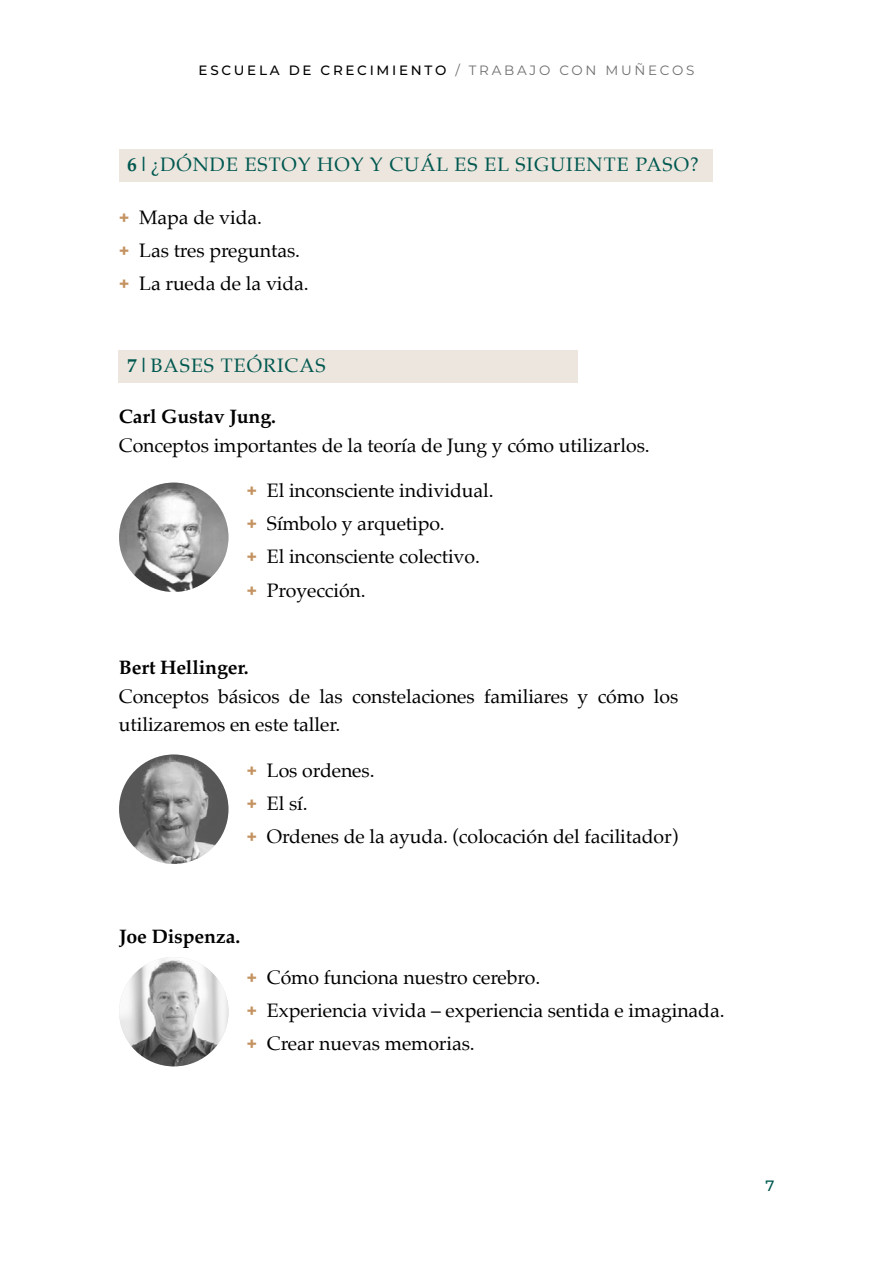
<style>
.page{position:relative;width:893px;height:1263px;background:#fff}
.page>*{position:absolute;margin:0;border:0;box-sizing:border-box;transform-origin:0 0}
.t1{font:19.5px/33px "Palatino";letter-spacing:-.005em;color:#000}
.t2{font:19.5px "Palatino";letter-spacing:.05em;color:#005850}
.t3{font:700 19.5px "Palatino";letter-spacing:-.005em;color:#000}
.t4{font:500 15px "Montserrat";color:#005850}
.t5{font:500 13.5px "Montserrat";letter-spacing:.2em;color:#000}
.s1{font-weight:400;color:#706f6f}
.s2{font-weight:700}
.s3{font-family:"Montserrat";font-weight:700;font-size:18px;color:#c49361}
</style>
<div class="page">
<div style="left:119px;top:350px;width:459px;height:33px;background:#ece6de"></div>
<div style="left:119px;top:149px;width:593px;height:33px;background:#ece6de"></div>
<img style="left:119px;top:483px;width:109px;height:109px;border-radius:55px">
<img style="left:119px;top:754px;width:109px;height:110px;border-radius:55px">
<img style="left:119px;top:957px;width:110px;height:109px;border-radius:55px">
<p class="t5" style="left:199px;top:61px;width:497px">ESCUELA DE CRECIMIENTO <span class="s1">/ TRABAJO CON MUÑECOS</span></p>
<p class="t2" style="left:127px;top:148px;width:573px"><span class="s2">6|</span>¿DÓNDE ESTOY HOY Y CUÁL ES EL SIGUIENTE PASO?</p>
<p class="t1" style="left:119px;top:200px;width:191px"><span class="s3">+</span> Mapa de vida.<br><span class="s3">+</span> Las tres preguntas. <span class="s3">+</span> La rueda de la vida.</p>
<p class="t2" style="left:127px;top:349px;width:200px"><span class="s2">7|</span>BASES TEÓRICAS</p>
<p class="t3" style="left:119px;top:400px;width:159px">Carl Gustav Jung.</p>
<p class="t1" style="left:119px;top:428px;width:532px">Conceptos importantes de la teoría de Jung y cómo utilizarlos.</p>
<p class="t1" style="left:247px;top:474px;width:249px"><span class="s3">+</span> El inconsciente individual. <span class="s3">+</span> Símbolo y arquetipo.<br><span class="s3">+</span> El inconsciente colectivo. <span class="s3">+</span> Proyección.</p>
<p class="t3" style="left:119px;top:651px;width:131px">Bert Hellinger.</p>
<p class="t1" style="left:119px;top:682px;width:561px;line-height:28.5px">Conceptos básicos de las constelaciones familiares y cómo los utilizaremos en este taller.</p>
<p class="t1" style="left:247px;top:754px;width:433px"><span class="s3">+</span> Los ordenes.<br><span class="s3">+</span> El sí.<br><span class="s3">+</span> Ordenes de la ayuda. (colocación del facilitador)</p>
<p class="t3" style="left:119px;top:919px;width:123px">Joe Dispenza.</p>
<p class="t1" style="left:247px;top:961px;width:479px"><span class="s3">+</span> Cómo funciona nuestro cerebro.<br><span class="s3">+</span> Experiencia vivida – experiencia sentida e imaginada. <span class="s3">+</span> Crear nuevas memorias.</p>
<p class="t4" style="left:765px;top:1175px;width:10px">7</p>
</div>
